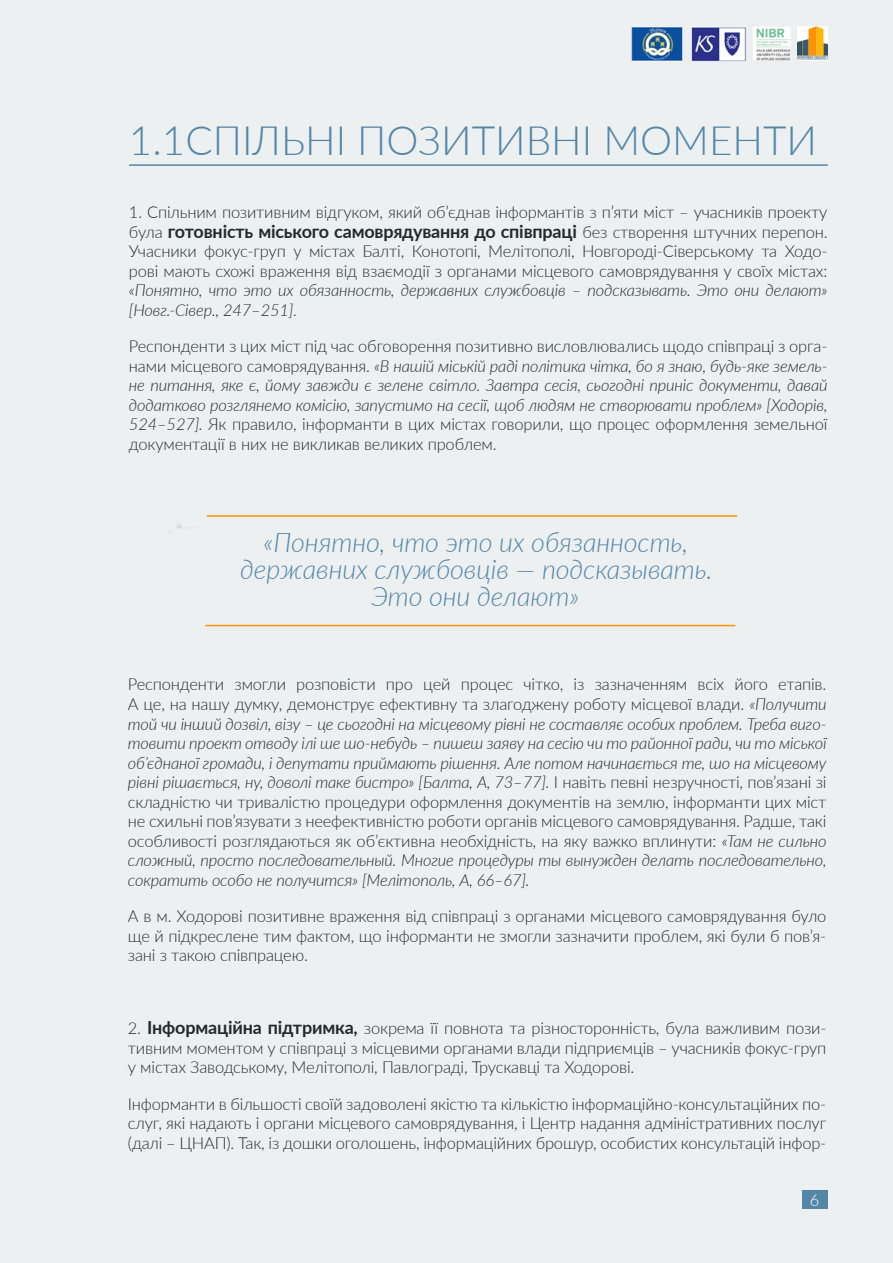
<style>
.page{position:relative;width:893px;height:1263px;background:#ecf0f1}
.page>*{position:absolute;margin:0;border:0;box-sizing:border-box;transform-origin:0 0}
.t1{font:300 40.5px "Lato";color:#5586a6}
.t2{font:italic 300 27px/27px "Lato";letter-spacing:-.005em;color:#5586a6;text-align:center}
.t3{font:700 18px "Lato";letter-spacing:-.01em;color:#212b2d}
.t4{font:italic 300 16.5px/19.5px "Lato";letter-spacing:-.01em;color:#212b2d;text-align:justify}
.t5{font:300 16.5px/19.5px "Lato";letter-spacing:-.01em;color:#212b2d;text-align:justify}
.t6{font:300 16.5px "Lato";color:#fff}
.s1{font-weight:300;font-size:16.5px}
.s2{font-style:normal}
.s3{font-weight:700;font-size:18px}
</style>
<div class="page">
<img style="left:589px;top:17px;width:262px;height:63px">
<img style="left:797px;top:26px;width:31px;height:34px">
<hr style="left:207px;top:515px;width:530px;height:2px;background:#ff9302">
<hr style="left:205px;top:625px;width:530px;height:1px;background:#ff9302">
<hr style="left:129px;top:164px;width:699px;height:2px;background:#5586a6">
<div style="left:803px;top:1191px;width:25px;height:18px;background:#5586a6"></div>
<h1 class="t1" style="left:129px;top:112px;width:690px">1.1СПІЛЬНІ ПОЗИТИВНІ МОМЕНТИ</h1>
<p class="t5" style="left:129px;top:202px;width:700px">1. Спільним позитивним відгуком, який об’єднав інформантів з п’яти міст – учасників проекту</p>
<p class="t3" style="left:129px;top:218px;width:700px"><span class="s1">була</span> готовність міського самоврядування до співпраці <span class="s1">без створення штучних перепон.</span></p>
<p class="t5" style="left:129px;top:241px;width:700px">Учасники фокус-груп у містах Балті, Конотопі, Мелітополі, Новгороді-Сіверському та Ходо&shy;рові мають схожі враження від взаємодії з органами місцевого самоврядування у своїх містах:</p>
<p class="t4" style="left:129px;top:280px;width:700px">«Понятно, что это их обязанность, державних службовців – подсказывать. Это они делают» [Новг.-Сівер., 247–251].</p>
<p class="t4" style="left:129px;top:336px;width:700px"><span class="s2">Респонденти з цих міст під час обговорення позитивно висловлювались щодо співпраці з орга&shy;нами місцевого самоврядування.</span> «В нашій міській раді політика чітка, бо я знаю, будь-яке земель&shy;не питання, яке є, йому завжди є зелене світло. Завтра сесія, сьогодні приніс документи, давай додатково розглянемо комісію, запустимо на сесії, щоб людям не створювати проблем» [Ходорів, 524–527]. <span class="s2">Як правило, інформанти в цих містах говорили, що процес оформлення земельної документації в них не викликав великих проблем.</span></p>
<h2 class="t2" style="left:240px;top:527px;width:474px">«Понятно, что это их обязанность, державних службовців — подсказывать.<br>Это они делают»</h2>
<p class="t4" style="left:128px;top:674px;width:700px"><span class="s2">Респонденти змогли розповісти про цей процес чітко, із зазначенням всіх його етапів.<br>А це, на нашу думку, демонструє ефективну та злагоджену роботу місцевої влади.</span> «Получити той чи інший дозвіл, візу – це сьогодні на місцевому рівні не составляє особих проблем. Треба виго&shy;товити проект отводу ілі ше шо-небудь – пишеш заяву на сесію чи то районної ради, чи то міської об’єднаної громади, і депутати приймають рішення. Але потом начинається те, шо на місцевому рівні рішається, ну, доволі таке бистро» [Балта, А, 73–77]. <span class="s2">І навіть певні незручності, пов’язані зі складністю чи тривалістю процедури оформлення документів на землю, інформанти цих міст не схильні пов’язувати з неефективністю роботи органів місцевого самоврядування. Радше, такі особливості розглядаються як об’єктивна необхідність, на яку важко вплинути:</span> «Там не сильно сложный, просто последовательный. Многие процедуры ты вынужден делать последовательно, сократить особо не получится» [Мелітополь, А, 66–67].</p>
<p class="t5" style="left:128px;top:906px;width:700px">А в м. Ходорові позитивне враження від співпраці з органами місцевого самоврядування було ще й підкреслене тим фактом, що інформанти не змогли зазначити проблем, які були б пов’я&shy;зані з такою співпрацею.</p>
<p class="t5" style="left:128px;top:1018px;width:700px">2. <span class="s3">Інформаційна підтримка,</span> зокрема її повнота та різносторонність, була важливим пози&shy;тивним моментом у співпраці з місцевими органами влади підприємців – учасників фокус-груп у містах Заводському, Мелітополі, Павлограді, Трускавці та Ходорові.</p>
<p class="t5" style="left:128px;top:1093px;width:700px">Інформанти в більшості своїй задоволені якістю та кількістю інформаційно-консультаційних по&shy;слуг, які надають і органи місцевого самоврядування, і Центр надання адміністративних послуг (далі – ЦНАП). Так, із дошки оголошень, інформаційних брошур, особистих консультацій інфор-</p>
<p class="t6" style="left:810px;top:1189px;width:11px">6</p>
</div>
